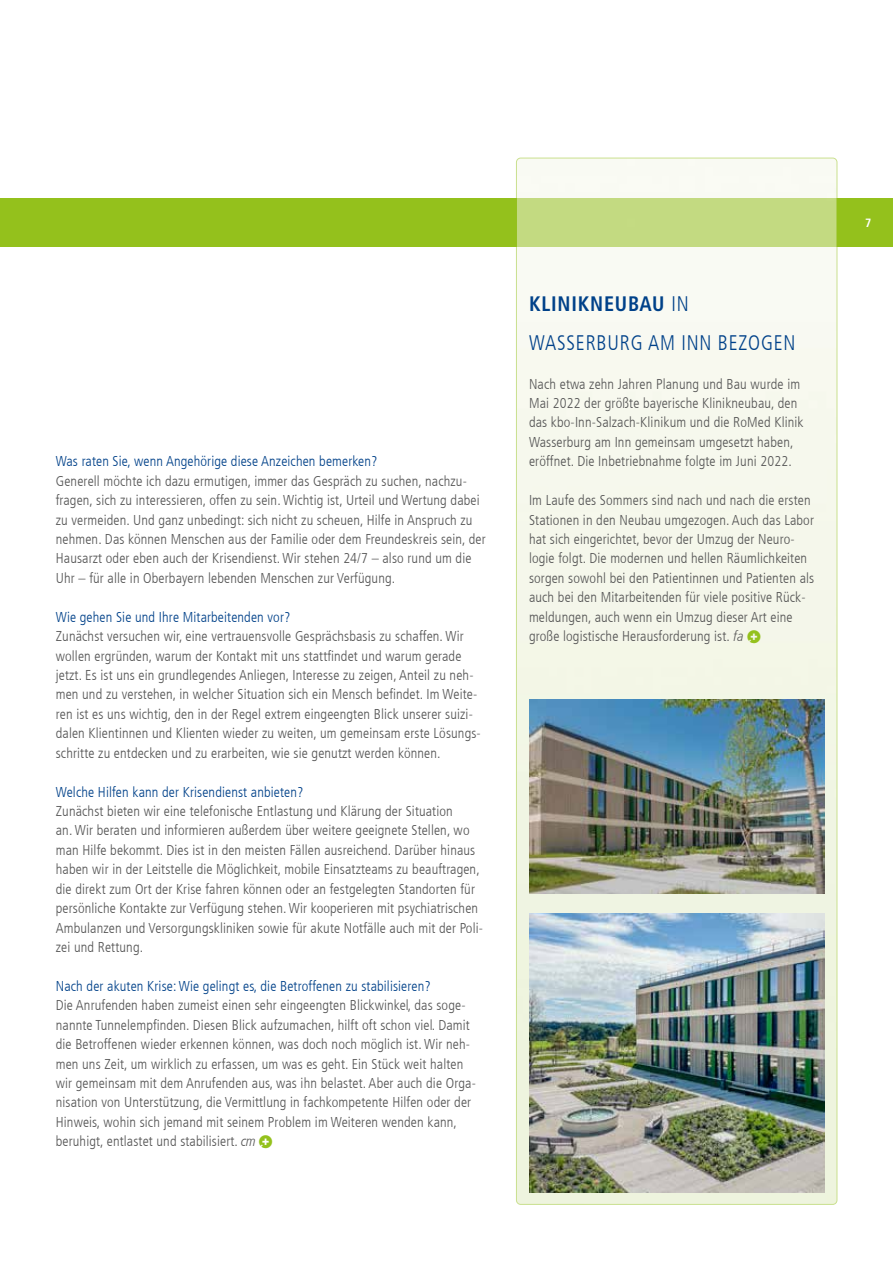
<style>
.page{position:relative;width:893px;height:1263px;background:#fff}
.page>*{position:absolute;margin:0;border:0;box-sizing:border-box;transform-origin:0 0}
.t1{font:300 condensed 21px/38.8px "Frutiger LT Com";letter-spacing:.04em;color:#004189;scale:.96 1}
.t2{font:300 condensed 14.25px/19.4px "Frutiger LT Com";letter-spacing:.01em;color:#565656}
.t3{font:300 condensed 14.25px "Frutiger LT Com";letter-spacing:.01em;color:#004189}
.t4{font:700 condensed 12px "Frutiger LT Com";color:#fff}
.s1{font-style:italic}
.s2{font-family:"kboplus";font-weight:400;font-stretch:normal;font-size:15.75px;color:#94c11c}
.s3{font-weight:700}
</style>
<div class="page">
<div style="left:0;top:198px;width:893px;height:49px;background:#94c11c"></div>
<img style="left:516px;top:158px;width:321px;height:1046px">
<img style="left:529px;top:913px;width:295px;height:280px">
<img style="left:529px;top:699px;width:295px;height:195px">
<p class="t3" style="left:56px;top:453px;width:323px">Was raten Sie, wenn Angehörige diese Anzeichen bemerken?</p>
<p class="t2" style="left:56px;top:471px;width:431px">Generell möchte ich dazu ermutigen, immer das Gespräch zu suchen, nachzu&shy;fragen, sich zu interessieren, offen zu sein. Wichtig ist, Urteil und Wertung dabei zu vermeiden. Und ganz unbedingt: sich nicht zu scheuen, Hilfe in Anspruch zu nehmen. Das können Menschen aus der Familie oder dem Freundeskreis sein, der Hausarzt oder eben auch der Krisendienst. Wir stehen 24/7 – also rund um die Uhr – für alle in Oberbayern lebenden Menschen zur Verfügung.</p>
<p class="t3" style="left:56px;top:609px;width:236px">Wie gehen Sie und Ihre Mitarbeitenden vor?</p>
<p class="t2" style="left:56px;top:627px;width:426px">Zunächst versuchen wir, eine vertrauensvolle Gesprächsbasis zu schaffen. Wir wollen ergründen, warum der Kontakt mit uns stattfindet und warum gerade jetzt. Es ist uns ein grundlegendes Anliegen, Interesse zu zeigen, Anteil zu neh&shy;men und zu verstehen, in welcher Situation sich ein Mensch befindet. Im Weite&shy;ren ist es uns wichtig, den in der Regel extrem eingeengten Blick unserer suizi&shy;dalen Klientinnen und Klienten wieder zu weiten, um gemeinsam erste Lösungs&shy;schritte zu entdecken und zu erarbeiten, wie sie genutzt werden können.</p>
<p class="t3" style="left:56px;top:783px;width:249px">Welche Hilfen kann der Krisendienst anbieten?</p>
<p class="t2" style="left:56px;top:801px;width:429px">Zunächst bieten wir eine telefonische Entlastung und Klärung der Situation<br>an. Wir beraten und informieren außerdem über weitere geeignete Stellen, wo man Hilfe bekommt. Dies ist in den meisten Fällen ausreichend. Darüber hinaus haben wir in der Leitstelle die Möglichkeit, mobile Einsatzteams zu beauftragen, die direkt zum Ort der Krise fahren können oder an festgelegten Standorten für persönliche Kontakte zur Verfügung stehen. Wir kooperieren mit psychiatrischen Ambulanzen und Versorgungskliniken sowie für akute Notfälle auch mit der Poli&shy;zei und Rettung.</p>
<p class="t3" style="left:56px;top:978px;width:377px">Nach der akuten Krise: Wie gelingt es, die Betroffenen zu stabilisieren?</p>
<p class="t2" style="left:56px;top:996px;width:422px">Die Anrufenden haben zumeist einen sehr eingeengten Blickwinkel, das soge&shy;nannte Tunnelempfinden. Diesen Blick aufzumachen, hilft oft schon viel. Damit die Betroffenen wieder erkennen können, was doch noch möglich ist. Wir neh&shy;men uns Zeit, um wirklich zu erfassen, um was es geht. Ein Stück weit halten wir gemeinsam mit dem Anrufenden aus, was ihn belastet. Aber auch die Orga&shy;nisation von Unterstützung, die Vermittlung in fachkompetente Hilfen oder der Hinweis, wohin sich jemand mit seinem Problem im Weiteren wenden kann, beruhigt, entlastet und stabilisiert. <span class="s1">cm</span> <span class="s2">d</span></p>
<h1 class="t1" style="left:529px;top:284px;width:279px"><span class="s3">KLINIKNEUBAU</span> IN<br>WASSERBURG AM INN BEZOGEN</h1>
<p class="t2" style="left:529px;top:374px;width:276px">Nach etwa zehn Jahren Planung und Bau wurde im Mai 2022 der größte bayerische Klinikneubau, den das kbo-Inn-Salzach-Klinikum und die RoMed Klinik Wasserburg am Inn gemeinsam umgesetzt haben, eröffnet. Die Inbetriebnahme folgte im Juni 2022.</p>
<p class="t2" style="left:529px;top:491px;width:287px">Im Laufe des Sommers sind nach und nach die ersten Stationen in den Neubau umgezogen. Auch das Labor hat sich eingerichtet, bevor der Umzug der Neuro&shy;logie folgt. Die modernen und hellen Räumlichkeiten sorgen sowohl bei den Patientinnen und Patienten als auch bei den Mitarbeitenden für viele positive Rück&shy;meldungen, auch wenn ein Umzug dieser Art eine große logistische Herausforderung ist. <span class="s1">fa</span> <span class="s2">d</span></p>
<p class="t4" style="left:865px;top:215px;width:8px">7</p>
</div>
